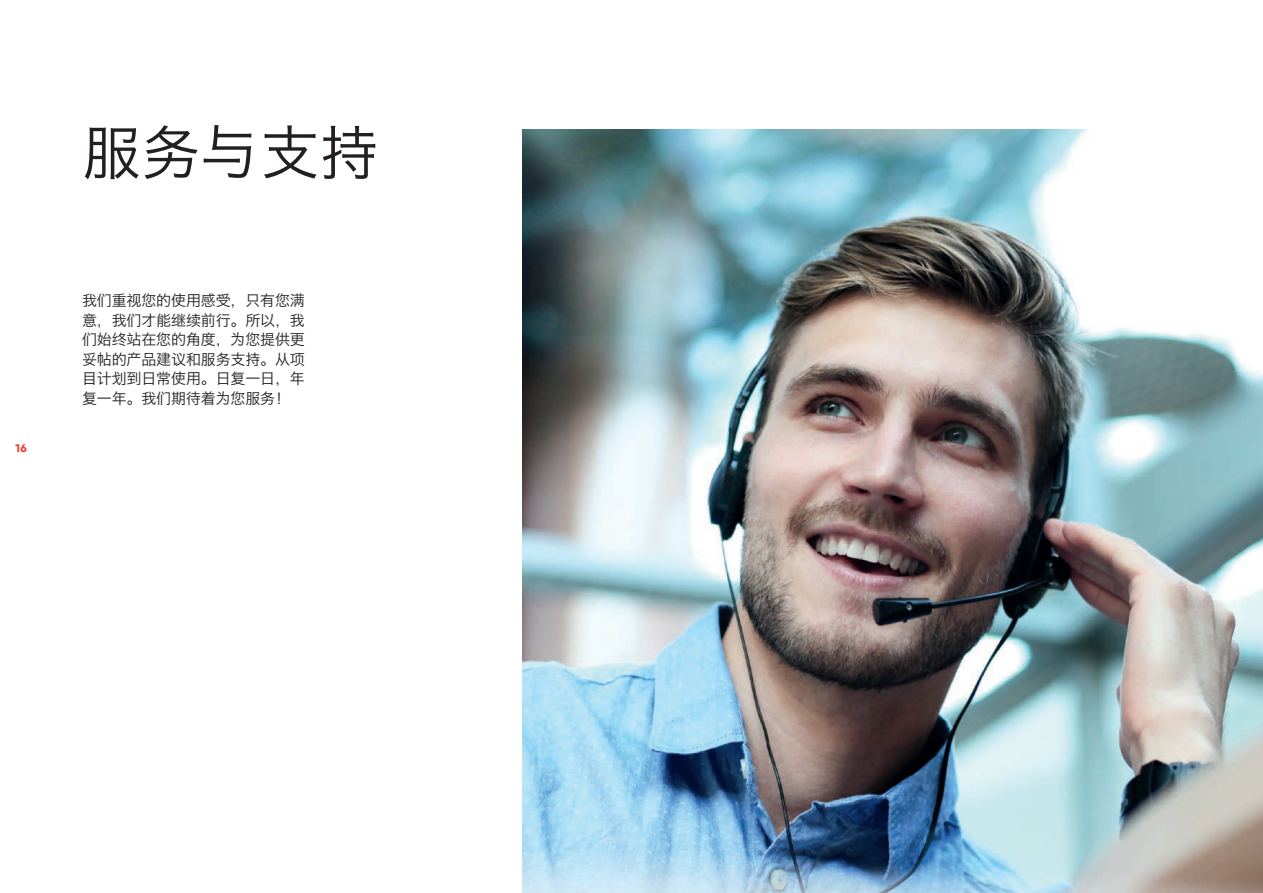
<style>
.page{position:relative;width:1263px;height:893px;background:#fff}
.page>*{position:absolute;margin:0;border:0;box-sizing:border-box;transform-origin:0 0}
.t1{font:59.4px "Hiragino Sans GB W3";color:#231f20}
.t2{font:15px/19.5px "Hiragino Sans GB W3";letter-spacing:-.01em;color:#231f20;text-align:justify}
.t3{font:700 13.5px "Grold";color:#ee3e35}
</style>
<div class="page">
<img style="left:523px;top:129px;width:740px;height:764px">
<p class="t3" style="left:15px;top:440px;width:13px">16</p>
<h1 class="t1" style="left:82px;top:116px;width:298px">服务与支持</h1>
<p class="t2" style="left:82px;top:290px;width:224px">我们重视您的使用感受，只有您满意，我们才能继续前行。所以，我们始终站在您的角度，为您提供更妥帖的产品建议和服务支持。从项目计划到日常使用。日复一日，年复一年。我们期待着为您服务！</p>
</div>
